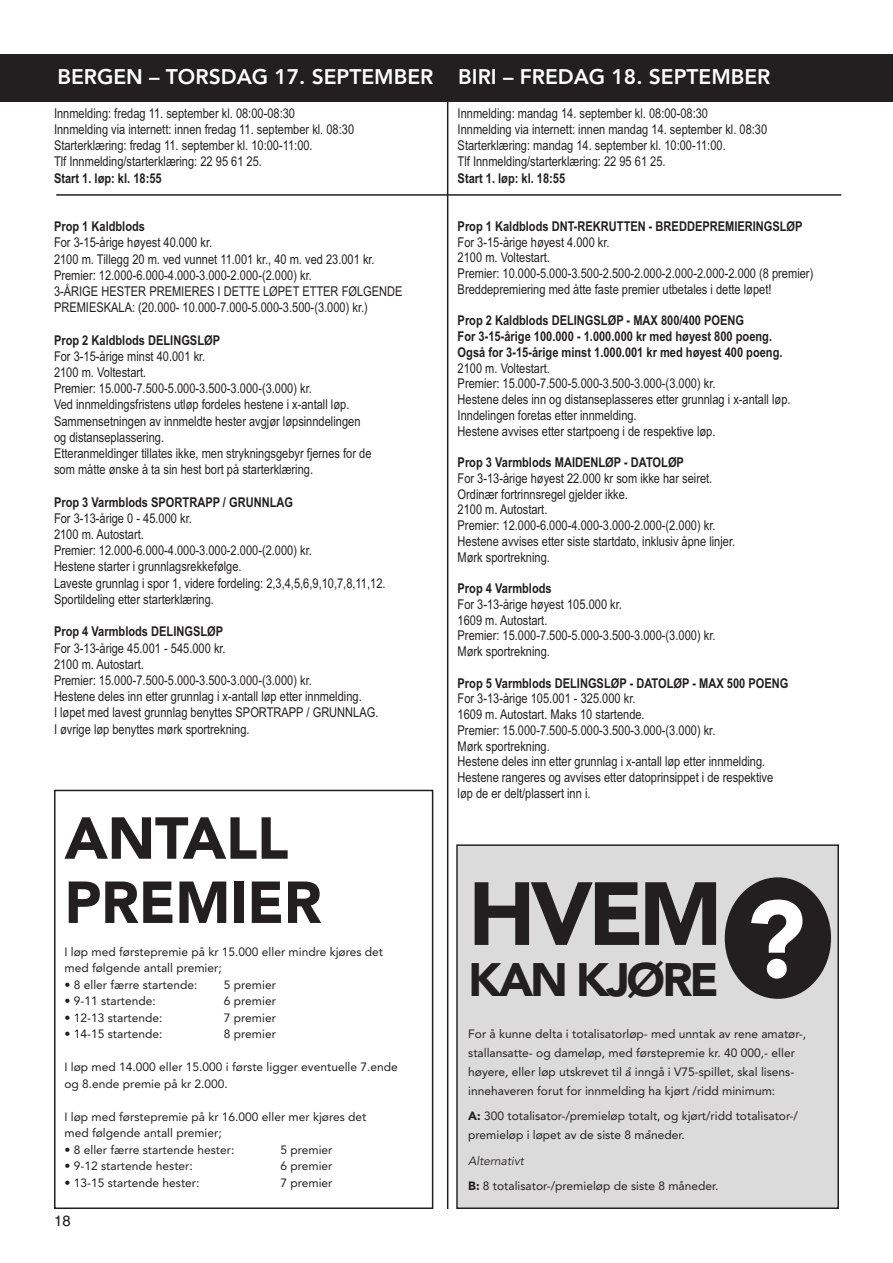
<style>
.page{position:relative;width:893px;height:1263px;background:#fff}
.page>*{position:absolute;margin:0;border:0;box-sizing:border-box;transform-origin:0 0}
.t1{font:900 108px "Avenir";color:#fff}
.t2{font:900 88.5px "Avenir";color:#231f20}
.t3{font:900 58.5px/64.2px "Avenir";letter-spacing:-.005em;color:#231f20}
.t4{font:900 46.5px "Avenir";letter-spacing:-.065em;color:#231f20}
.t5{font:800 21px "Avenir";color:#fff}
.t6{font:15px "Helvetica";color:#231f20}
.t7{font:13.5px/16.2px "Arial Narrow";color:#231f20}
.t8{font:700 13.5px/15.8px "Arial Narrow";color:#231f20}
.t9{font:12px/19px "Avenir";color:#231f20}
.s1{font-weight:900}
.s2{font-style:italic}
</style>
<div class="page">
<div style="left:0;top:54px;width:893px;height:48px;background:#231f20"></div>
<hr style="left:447px;top:54px;width:1px;height:1155px;background:#231f20">
<hr style="left:56px;top:194px;width:785px;height:2px;background:#231f20">
<div style="left:458px;top:846px;width:379px;height:361px;background:#dcdbdc"></div>
<div style="left:456px;top:844px;width:383px;height:365px;border:2px solid #231f20"></div>
<div style="left:725px;top:877px;width:106px;height:122px;background:#231f20;border-radius:50%"></div>
<div style="left:54px;top:790px;width:379px;height:419px;border:2px solid #231f20"></div>
<h3 class="t5" style="left:57px;top:60px;width:715px">BERGEN – TORSDAG 17. SEPTEMBER BIRI – FREDAG 18. SEPTEMBER</h3>
<p class="t7" style="left:458px;top:105px;width:311px">Innmelding: mandag 14. september kl. 08:00-08:30<br>Innmelding via internett: innen mandag 14. september kl. 08:30<br>Starterklæring: mandag 14. september kl. 10:00-11:00.<br>Tlf Innmelding/starterklæring: 22 95 61 25.</p>
<p class="t8" style="left:458px;top:170px;width:109px">Start 1. løp: kl. 18:55</p>
<p class="t8" style="left:458px;top:218px;width:346px">Prop 1 Kaldblods DNT-REKRUTTEN - BREDDEPREMIERINGSLØP</p>
<p class="t7" style="left:458px;top:234px;width:357px;line-height:15.8px">For 3-15-årige høyest 4.000 kr.<br>2100 m. Voltestart.<br>Premier: 10.000-5.000-3.500-2.500-2.000-2.000-2.000-2.000 (8 premier)<br>Breddepremiering med åtte faste premier utbetales i dette løpet!</p>
<p class="t8" style="left:458px;top:313px;width:326px">Prop 2 Kaldblods DELINGSLØP - MAX 800/400 POENG<br>For 3-15-årige 100.000 - 1.000.000 kr med høyest 800 poeng.<br>Også for 3-15-årige minst 1.000.001 kr med høyest 400 poeng.</p>
<p class="t7" style="left:458px;top:360px;width:334px;line-height:15.8px">2100 m. Voltestart.<br>Premier: 15.000-7.500-5.000-3.500-3.000-(3.000) kr.<br>Hestene deles inn og distanseplasseres etter grunnlag i x-antall løp.<br>Inndelingen foretas etter innmelding.<br>Hestene avvises etter startpoeng i de respektive løp.</p>
<p class="t8" style="left:458px;top:454px;width:228px">Prop 3 Varmblods MAIDENLØP - DATOLØP</p>
<p class="t7" style="left:458px;top:470px;width:279px;line-height:15.8px">For 3-13-årige høyest 22.000 kr som ikke har seiret.<br>Ordinær fortrinnsregel gjelder ikke.<br>2100 m. Autostart.<br>Premier: 12.000-6.000-4.000-3.000-2.000-(2.000) kr.<br>Hestene avvises etter siste startdato, inklusiv åpne linjer.<br>Mørk sportrekning.</p>
<p class="t8" style="left:458px;top:580px;width:96px">Prop 4 Varmblods</p>
<p class="t7" style="left:458px;top:596px;width:259px;line-height:15.8px">For 3-13-årige høyest 105.000 kr.<br>1609 m. Autostart.<br>Premier: 15.000-7.500-5.000-3.500-3.000-(3.000) kr.<br>Mørk sportrekning.</p>
<p class="t8" style="left:458px;top:675px;width:332px">Prop 5 Varmblods DELINGSLØP - DATOLØP - MAX 500 POENG</p>
<p class="t7" style="left:458px;top:691px;width:317px;line-height:15.8px">For 3-13-årige 105.001 - 325.000 kr.<br>1609 m. Autostart. Maks 10 startende.<br>Premier: 15.000-7.500-5.000-3.500-3.000-(3.000) kr.<br>Mørk sportrekning.<br>Hestene deles inn etter grunnlag i x-antall løp etter innmelding.<br>Hestene rangeres og avvises etter datoprinsippet i de respektive løp de er delt/plassert inn i.</p>
<p class="t7" style="left:54px;top:105px;width:302px">Innmelding: fredag 11. september kl. 08:00-08:30<br>Innmelding via internett: innen fredag 11. september kl. 08:30<br>Starterklæring: fredag 11. september kl. 10:00-11:00.<br>Tlf Innmelding/starterklæring: 22 95 61 25.</p>
<p class="t8" style="left:54px;top:170px;width:109px">Start 1. løp: kl. 18:55</p>
<p class="t8" style="left:54px;top:219px;width:93px">Prop 1 Kaldblods</p>
<p class="t7" style="left:54px;top:235px;width:350px">For 3-15-årige høyest 40.000 kr.<br>2100 m. Tillegg 20 m. ved vunnet 11.001 kr., 40 m. ved 23.001 kr.<br>Premier: 12.000-6.000-4.000-3.000-2.000-(2.000) kr.<br>3-ÅRIGE HESTER PREMIERES I DETTE LØPET ETTER FØLGENDE PREMIESKALA: (20.000- 10.000-7.000-5.000-3.500-(3.000) kr.)</p>
<p class="t8" style="left:54px;top:332px;width:168px">Prop 2 Kaldblods DELINGSLØP</p>
<p class="t7" style="left:54px;top:348px;width:319px">For 3-15-årige minst 40.001 kr.<br>2100 m. Voltestart.<br>Premier: 15.000-7.500-5.000-3.500-3.000-(3.000) kr.<br>Ved innmeldingsfristens utløp fordeles hestene i x-antall løp.<br>Sammensetningen av innmeldte hester avgjør løpsinndelingen og distanseplassering.<br>Etteranmeldinger tillates ikke, men strykningsgebyr fjernes for de som måtte ønske å ta sin hest bort på starterklæring.</p>
<p class="t8" style="left:54px;top:494px;width:241px">Prop 3 Varmblods SPORTRAPP / GRUNNLAG</p>
<p class="t7" style="left:54px;top:510px;width:333px">For 3-13-årige 0 - 45.000 kr.<br>2100 m. Autostart.<br>Premier: 12.000-6.000-4.000-3.000-2.000-(2.000) kr.<br>Hestene starter i grunnlagsrekkefølge.<br>Laveste grunnlag i spor 1, videre fordeling: 2,3,4,5,6,9,10,7,8,11,12.<br>Sportildeling etter starterklæring.</p>
<p class="t8" style="left:54px;top:624px;width:171px">Prop 4 Varmblods DELINGSLØP</p>
<p class="t7" style="left:54px;top:640px;width:326px">For 3-13-årige 45.001 - 545.000 kr.<br>2100 m. Autostart.<br>Premier: 15.000-7.500-5.000-3.500-3.000-(3.000) kr.<br>Hestene deles inn etter grunnlag i x-antall løp etter innmelding.<br>I løpet med lavest grunnlag benyttes SPORTRAPP / GRUNNLAG.<br>I øvrige løp benyttes mørk sportrekning.</p>
<h3 class="t3" style="left:64px;top:805px;width:259px">ANTALL<br>PREMIER</h3>
<p class="t9" style="left:64px;top:943px;width:320px;line-height:16.5px">I løp med førstepremie på kr 15.000 eller mindre kjøres det med følgende antall premier;</p>
<p class="t9" style="left:64px;top:975px;width:134px">• 8 eller færre startende:</p>
<p class="t9" style="left:224px;top:975px;width:54px">5 premier</p>
<p class="t9" style="left:64px;top:991px;width:93px">• 9-11 startende:</p>
<p class="t9" style="left:224px;top:991px;width:54px">6 premier</p>
<p class="t9" style="left:64px;top:1008px;width:100px">• 12-13 startende:</p>
<p class="t9" style="left:224px;top:1008px;width:54px">7 premier</p>
<p class="t9" style="left:64px;top:1024px;width:100px">• 14-15 startende:</p>
<p class="t9" style="left:224px;top:1024px;width:54px">8 premier</p>
<p class="t9" style="left:64px;top:1059px;width:335px;line-height:16.5px">I løp med 14.000 eller 15.000 i første ligger eventuelle 7.ende og 8.ende premie på kr 2.000.</p>
<p class="t9" style="left:64px;top:1108px;width:303px;line-height:16.5px">I løp med førstepremie på kr 16.000 eller mer kjøres det med følgende antall premier;</p>
<p class="t9" style="left:64px;top:1140px;width:171px">• 8 eller færre startende hester:</p>
<p class="t9" style="left:280px;top:1140px;width:54px">5 premier</p>
<p class="t9" style="left:64px;top:1156px;width:130px">• 9-12 startende hester:</p>
<p class="t9" style="left:280px;top:1156px;width:54px">6 premier</p>
<p class="t9" style="left:64px;top:1173px;width:136px">• 13-15 startende hester:</p>
<p class="t9" style="left:280px;top:1173px;width:54px">7 premier</p>
<p class="t6" style="left:54px;top:1212px;width:18px">18</p>
<h2 class="t2" style="left:468px;top:838px;width:256px">HVEM</h2>
<h3 class="t4" style="left:468px;top:940px;width:252px">KAN KJØRE</h3>
<p class="t9" style="left:468px;top:1024px;width:340px">For å kunne delta i totalisatorløp- med unntak av rene amatør-, stallansatte- og dameløp, med førstepremie kr. 40 000,- eller høyere, eller løp utskrevet til åinngå i V75-spillet, skal lisens&shy;innehaveren forut for innmelding ha kjørt /ridd minimum:</p>
<p class="t9" style="left:468px;top:1105px;width:331px;line-height:19.6px"><span class="s1">A:</span> 300 totalisator-/premieløp totalt, og kjørt/ridd totalisator-/ premieløp i løpet av de siste 8 måneder.</p>
<p class="t9" style="left:468px;top:1148px;width:252px;line-height:24.5px"><span class="s2">Alternativt<br></span><span class="s1">B:</span> 8 totalisator-/premieløp de siste 8 måneder.</p>
<h1 class="t1" style="left:745px;top:848px;width:62px">?</h1>
</div>
